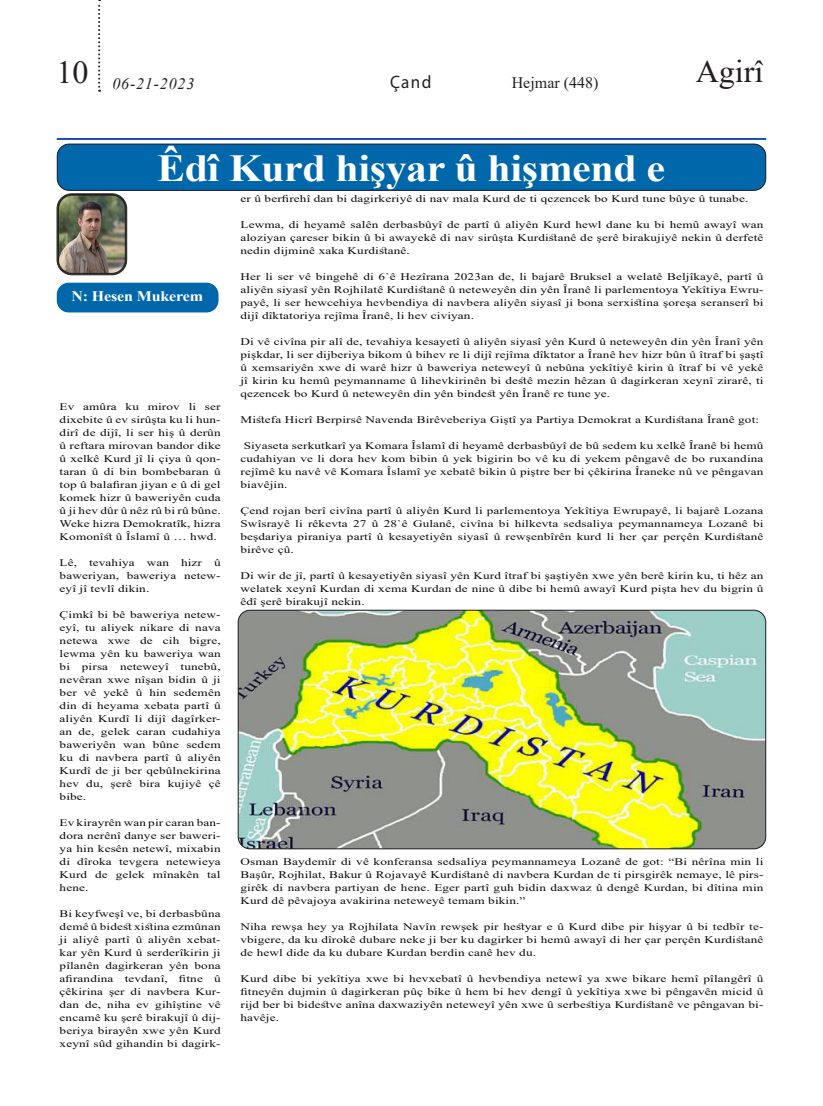
<style>
.page{position:relative;width:823px;height:1106px;background:#fff}
.page>*{position:absolute;margin:0;border:0;box-sizing:border-box;transform-origin:0 0}
.t1{font:700 38.2px "Times New Roman";letter-spacing:-.01em;color:#fff;scale:1.1 1}
.t2{font:32px "Times New Roman";color:#231f20}
.t3{font:18px "Myriad Pro";color:#231f20;scale:.95 1}
.t4{font:16px "Times New Roman";color:#231f20}
.t5{font:italic 16px "Times New Roman";letter-spacing:.05em;color:#231f20}
.t6{font:700 14.6px "Times New Roman";letter-spacing:-.01em;color:#fff;scale:1.1 1}
.t7{font:10.1px/13px "Times New Roman";letter-spacing:.01em;color:#0b0b0e;text-align:justify;scale:1.31 1}
</style>
<div class="page">
<svg style="left:98px;top:0;width:2px;height:92px"></svg>
<hr style="left:57px;top:138px;width:708px;height:2px;background:#1352a4">
<div style="left:57px;top:144px;width:708px;height:46px;background:#0067aa;border-radius:12px"></div>
<div style="left:57px;top:144px;width:708px;height:47px;border:1px solid #19142a;border-radius:12px"></div>
<div style="left:57px;top:283px;width:161px;height:29px;background:#0067aa;border-radius:12px"></div>
<img style="left:58px;top:195px;width:68px;height:79px">
<div style="left:57px;top:193px;width:70px;height:82px;border:1px solid #231f20;border-radius:15px"></div>
<div style="left:58px;top:194px;width:68px;height:80px;border:1px solid #231f20;border-radius:14px"></div>
<div style="left:58px;top:195px;width:67px;height:79px;border:1px solid #231f20;border-radius:13px"></div>
<img style="left:239px;top:611px;width:526px;height:237px">
<div style="left:237px;top:609px;width:528px;height:240px;border:1px solid #231f20;border-radius:12px"></div>
<h2 class="t2" style="left:56px;top:50px;width:34px">10</h2>
<h2 class="t2" style="left:695px;top:49px;width:69px">Agirî</h2>
<h3 class="t5" style="left:112px;top:72px;width:83px">06-21-2023</h3>
<p class="t3" style="left:390px;top:70px;width:45px">Çand</p>
<h3 class="t4" style="left:511px;top:72px;width:88px">Hejmar (448)</h3>
<p class="t1" style="left:157px;top:141px;width:463px">Êdî Kurd hişyar û hişmend e</p>
<p class="t6" style="left:71px;top:285px;width:121px">N: Hesen Mukerem</p>
<p class="t7" style="left:60px;top:400px;width:124px">Ev amûra ku mirov li ser dixebite û ev sirûşta ku li hun&shy;dirî de dijî, li ser hiş û derûn û reftara mirovan bandor dike û xelkê Kurd jî li çiya û qon&shy;taran û di bin bombebaran û top û balafiran jiyan e û di gel komek hizr û baweriyên cuda û ji hev dûr û nêz rû bi rû bûne.<br>Weke hizra Demokratîk, hizra Komonîst û Îslamî û … hwd.</p>
<p class="t7" style="left:60px;top:556px;width:124px">Lê, tevahiya wan hizr û baweriyan, baweriya netew&shy;eyî jî tevlî dikin.</p>
<p class="t7" style="left:60px;top:608px;width:124px">Çimkî bi bê baweriya netew&shy;eyî, tu aliyek nikare di nava netewa xwe de cih bigre, lewma yên ku baweriya wan bi pirsa neteweyî tunebû, nevêran xwe nîşan bidin û ji ber vê yekê û hin sedemên din di heyama xebata partî û aliyên Kurdî li dijî dagîrker&shy;an de, gelek caran cudahiya baweriyên wan bûne sedem ku di navbera partî û aliyên Kurdî de ji ber qebûlnekirina hev du, şerê bira kujiyê çê bibe.</p>
<p class="t7" style="left:60px;top:816px;width:124px">Ev kirayrên wan pir caran ban&shy;dora nerênî danye ser baweri&shy;ya hin kesên netewî, mixabin di dîroka tevgera netewieya Kurd de gelek mînakên tal hene.</p>
<p class="t7" style="left:60px;top:907px;width:124px">Bi keyfweşî ve, bi derbasbûna demê û bidest xistina ezmûnan ji aliyê partî û aliyên xebat&shy;kar yên Kurd û serderîkirin ji pîlanên dagirkeran yên bona afirandina tevdanî, fitne û çêkirina şer di navbera Kur&shy;dan de, niha ev gihîştine vê encamê ku şerê birakujî û dij&shy;beriya birayên xwe yên Kurd xeynî sûd gihandin bi dagirk-</p>
<p class="t7" style="left:240px;top:191px;width:389px">er û berfirehî dan bi dagirkeriyê di nav mala Kurd de ti qezencek bo Kurd tune bûye û tunabe.</p>
<p class="t7" style="left:240px;top:217px;width:400px">Lewma, di heyamê salên derbasbûyî de partî û aliyên Kurd hewl dane ku bi hemû awayî wan aloziyan çareser bikin û bi awayekê di nav sirûşta Kurdistanê de şerê birakujiyê nekin û derfetê nedin dijminê xaka Kurdistanê.</p>
<p class="t7" style="left:240px;top:269px;width:400px">Her li ser vê bingehê di 6`ê Hezîrana 2023an de, li bajarê Bruksel a welatê Beljîkayê, partî û aliyên siyasî yên Rojhilatê Kurdistanê û neteweyên din yên Îranê li parlementoya Yekîtiya Ewru&shy;payê, li ser hewcehiya hevbendiya di navbera aliyên siyasî ji bona serxistina şoreşa seranserî bi dijî dîktatoriya rejîma Îranê, li hev civiyan.</p>
<p class="t7" style="left:240px;top:334px;width:400px">Di vê civîna pir alî de, tevahiya kesayetî û aliyên siyasî yên Kurd û neteweyên din yên Îranî yên pişkdar, li ser dijberiya bikom û bihev re li dijî rejîma dîktator a Îranê hev hizr bûn û îtraf bi şaştî û xemsariyên xwe di warê hizr û baweriya neteweyî û nebûna yekîtiyê kirin û îtraf bi vê yekê jî kirin ku hemû peymanname û lihevkirinên bi destê mezin hêzan û dagirkeran xeynî zirarê, ti qezencek bo Kurd û neteweyên din yên bindest yên Îranê re tune ye.</p>
<p class="t7" style="left:240px;top:412px;width:397px">Mistefa Hicrî Berpirsê Navenda Birêveberiya Giştî ya Partiya Demokrat a Kurdistana Îranê got:</p>
<p class="t7" style="left:240px;top:438px;width:400px;text-indent:3px">Siyaseta serkutkarî ya Komara Îslamî di heyamê derbasbûyî de bû sedem ku xelkê Îranê bi hemû cudahiyan ve li dora hev kom bibin û yek bigirin bo vê ku di yekem pêngavê de bo ruxandina rejîmê ku navê vê Komara Îslamî ye xebatê bikin û piştre ber bi çêkirina Îraneke nû ve pêngavan biavêjin.</p>
<p class="t7" style="left:240px;top:503px;width:400px">Çend rojan berî civîna partî û aliyên Kurd li parlementoya Yekîtiya Ewrupayê, li bajarê Lozana Swîsrayê li rêkevta 27 û 28`ê Gulanê, civîna bi hilkevta sedsaliya peymannameya Lozanê bi beşdariya piraniya partî û kesayetiyên siyasî û rewşenbîrên kurd li her çar perçên Kurdistanê birêve çû.</p>
<p class="t7" style="left:240px;top:568px;width:400px">Di wir de jî, partî û kesayetiyên siyasî yên Kurd îtraf bi şaştiyên xwe yên berê kirin ku, ti hêz an welatek xeynî Kurdan di xema Kurdan de nine û dibe bi hemû awayî Kurd pişta hev du bigrin û êdî şerê birakujî nekin.</p>
<p class="t7" style="left:240px;top:855px;width:400px">Osman Baydemîr di vê konferansa sedsaliya peymannameya Lozanê de got: “Bi nêrîna min li Başûr, Rojhilat, Bakur û Rojavayê Kurdistanê di navbera Kurdan de ti pirsgirêk nemaye, lê pirs&shy;girêk di navbera partiyan de hene. Eger partî guh bidin daxwaz û dengê Kurdan, bi dîtina min Kurd dê pêvajoya avakirina neteweyê temam bikin.”</p>
<p class="t7" style="left:240px;top:920px;width:400px">Niha rewşa hey ya Rojhilata Navîn rewşek pir hestyar e û Kurd dibe pir hişyar û bi tedbîr te&shy;vbigere, da ku dîrokê dubare neke ji ber ku dagirker bi hemû awayî di her çar perçên Kurdistanê de hewl dide da ku dubare Kurdan berdin canê hev du.</p>
<p class="t7" style="left:240px;top:972px;width:400px">Kurd dibe bi yekîtiya xwe bi hevxebatî û hevbendiya netewî ya xwe bikare hemî pîlangêrî û fitneyên dujmin û dagirkeran pûç bike û hem bi hev dengî û yekîtiya xwe bi pêngavên micid û rijd ber bi bidestve anîna daxwaziyên neteweyî yên xwe û serbestiya Kurdistanê ve pêngavan bi&shy;havêje.</p>
</div>
